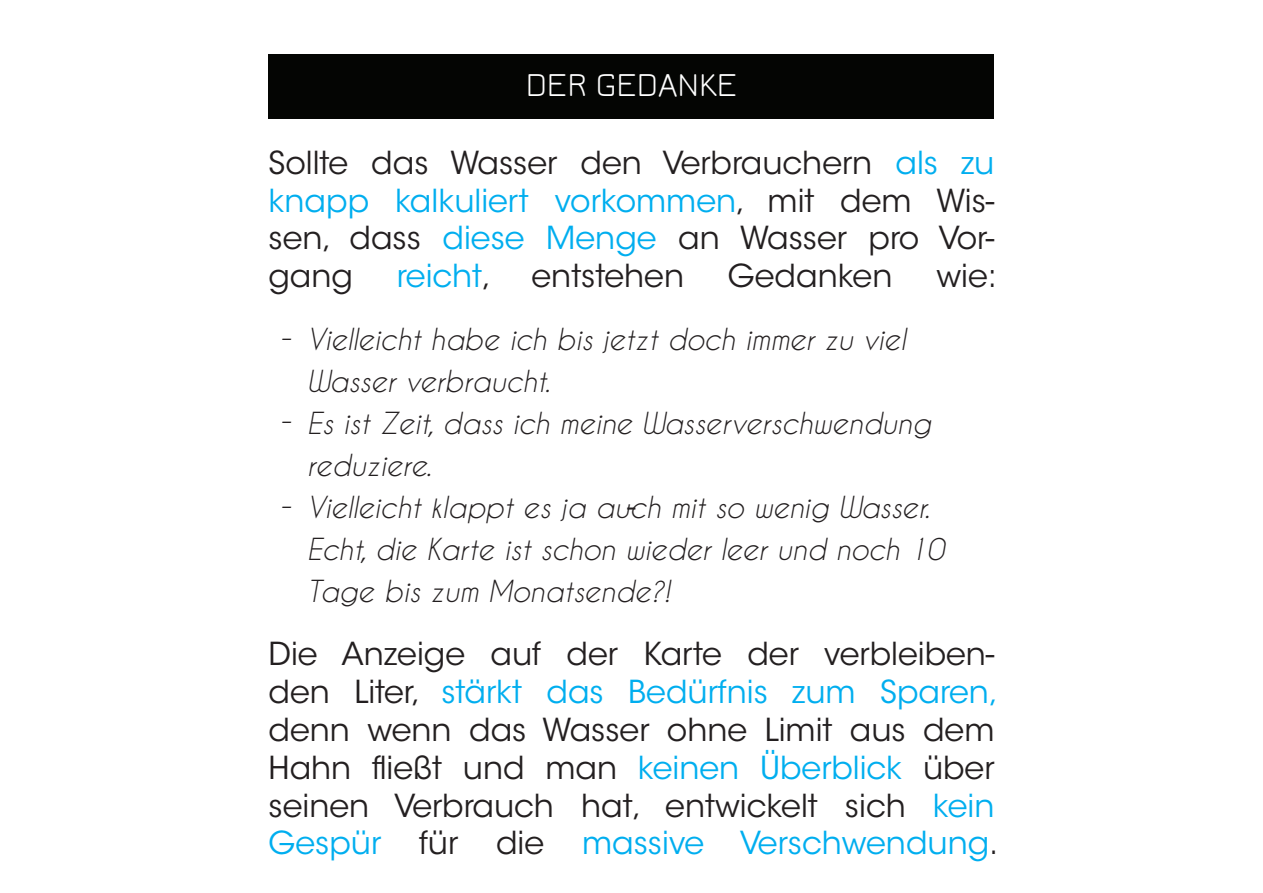
<style>
.page{position:relative;width:1263px;height:893px;background:#fff}
.page>*{position:absolute;margin:0;border:0;box-sizing:border-box;transform-origin:0 0}
.t1{font:34.95px "Jura";color:#fff}
.t2{font:31.5px/37.8px "ITC Avant Garde Std";color:#231f20;text-align:justify}
.t3{font:31.5px "ITC Avant Garde Std";color:#00aeef}
.t4{font:italic 30px "Caviar Dreams";color:#231f20}
.t5{font:30px "Avant Garde";color:#231f20}
.t6{font:italic 28.5px/42px "Caviar Dreams";color:#231f20}
.s1{color:#00aeef}
.s2{color:#231f20}
</style>
<div class="page">
<div style="left:268px;top:54px;width:726px;height:64px;background:#040503"></div>
<p class="t1" style="left:526px;top:68px;width:213px">DER GEDANKE</p>
<p class="t2" style="left:268px;top:144px;width:727px">Sollte das Wasser den Verbrauchern <span class="s1">als zu knapp kalkuliert vorkommen</span>, mit dem Wis&shy;sen, dass <span class="s1">diese Menge</span> an Wasser pro Vor&shy;gang</p>
<p class="t3" style="left:397px;top:257px;width:96px">reicht<span class="s2">,</span></p>
<p class="t2" style="left:531px;top:257px;width:154px">entstehen</p>
<p class="t2" style="left:728px;top:257px;width:166px">Gedanken</p>
<p class="t2" style="left:936px;top:257px;width:62px">wie:</p>
<p class="t4" style="left:279px;top:320px;width:14px">-</p>
<p class="t4" style="left:279px;top:402px;width:14px">-</p>
<p class="t4" style="left:279px;top:488px;width:14px">-</p>
<p class="t6" style="left:307px;top:318px;width:638px">Vielleicht habe ich bis jetzt doch immer zu viel Wasser verbraucht.<br>Es ist Zeit, dass ich meine Wasserverschwendung reduziere.<br>Vielleicht klappt es ja auch mit so wenig Wasser.<br>Echt, die Karte ist schon wieder leer und noch 10<br>Tage bis zum Monatsende?!</p>
<p class="t5" style="left:626px;top:489px;width:11px">-</p>
<p class="t2" style="left:268px;top:635px;width:731px">Die Anzeige auf der Karte der verbleiben&shy;den Liter, <span class="s1">stärkt das Bedürfnis zum Sparen, </span>denn wenn das Wasser ohne Limit aus dem Hahn fließt und man <span class="s1">keinen Überblick</span> über seinen Verbrauch hat, entwickelt sich <span class="s1">kein Gespür</span> für die <span class="s1">massive Verschwendung</span>.</p>
</div>
